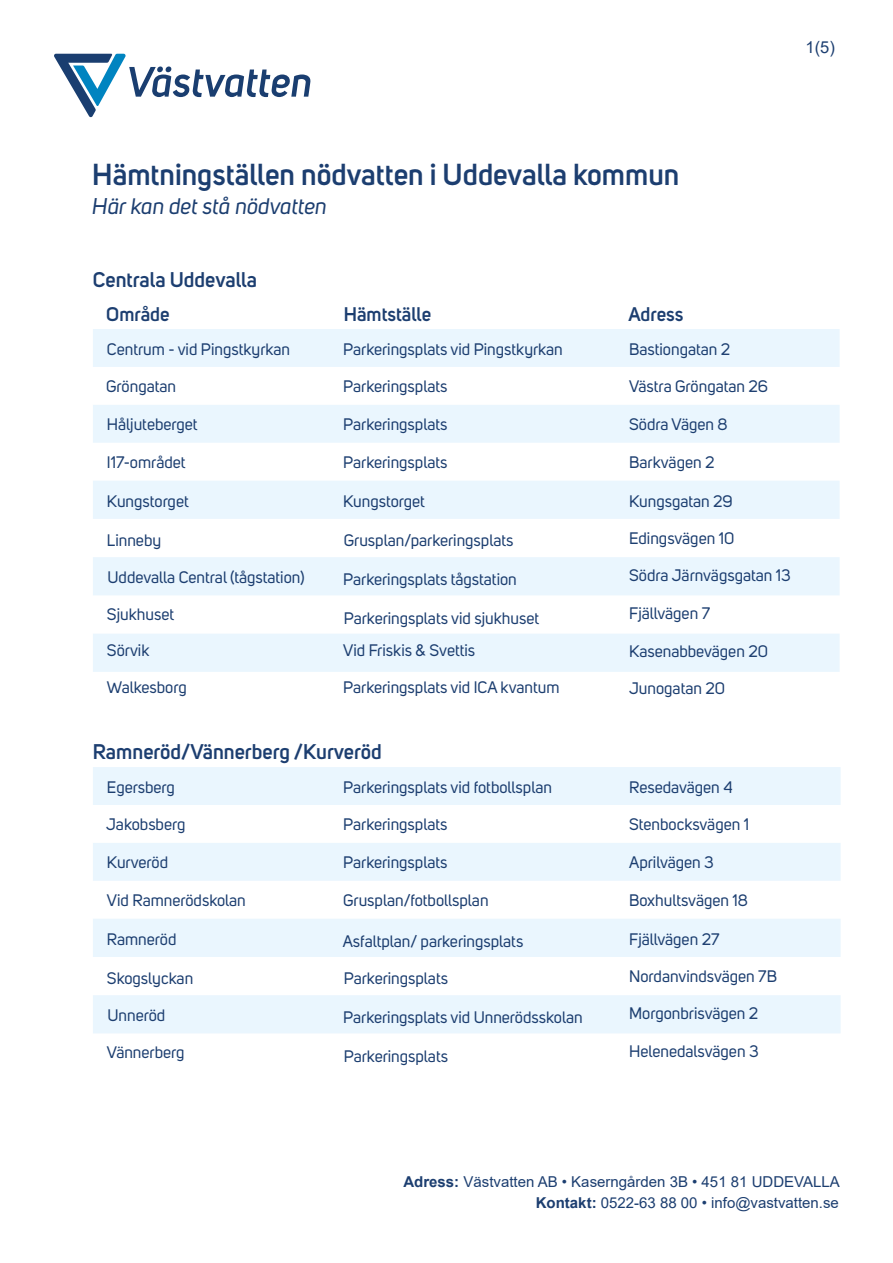
<style>
.page{position:relative;width:893px;height:1263px;background:#fff}
.page>*{position:absolute;margin:0;border:0;box-sizing:border-box;transform-origin:0 0}
.t1{font:600 30px "Uni Sans";color:#1c3e70}
.t2{font:italic 22.5px "Uni Sans";color:#1c3e70}
.t3{font:600 21px "Uni Sans";color:#1c3e70}
.t4{font:600 19.5px "Uni Sans";color:#1c3e70}
.t5{font:16.5px/32.8px "Uni Sans";color:#1c3e70}
.t6{font:16.5px "Arial";color:#1c3e70}
.t7{font:15px/21px "Arial";color:#1c3e70;text-align:right}
.s1{font-weight:700}
</style>
<div class="page">
<svg style="left:54px;top:54px;width:256px;height:63px"></svg>
<svg style="left:93px;top:329px;width:747px;height:190px;fill:#eaf6fe"></svg>
<div style="left:93px;top:557px;width:747px;height:38px;background:#eaf6fe"></div>
<div style="left:93px;top:634px;width:747px;height:38px;background:#eaf6fe"></div>
<svg style="left:93px;top:767px;width:748px;height:190px;fill:#eaf6fe"></svg>
<div style="left:93px;top:995px;width:748px;height:38px;background:#eaf6fe"></div>
<p class="t6" style="left:805px;top:35px;width:31px">1(5)</p>
<h1 class="t1" style="left:92px;top:157px;width:589px">Hämtningställen nödvatten i Uddevalla kommun</h1>
<h2 class="t2" style="left:92px;top:193px;width:236px">Här kan det stå nödvatten</h2>
<p class="t3" style="left:93px;top:268px;width:166px">Centrala Uddevalla</p>
<p class="t4" style="left:106px;top:302px;width:65px">Område</p>
<p class="t4" style="left:344px;top:302px;width:89px">Hämtställe</p>
<p class="t4" style="left:628px;top:302px;width:57px">Adress</p>
<p class="t5" style="left:107px;top:333px;width:185px">Centrum - vid Pingstkyrkan</p>
<p class="t5" style="left:343px;top:333px;width:221px">Parkeringsplats vid Pingstkyrkan</p>
<p class="t5" style="left:629px;top:333px;width:103px">Bastiongatan 2</p>
<p class="t5" style="left:106px;top:370px;width:71px">Gröngatan</p>
<p class="t5" style="left:343px;top:370px;width:106px">Parkeringsplats</p>
<p class="t5" style="left:629px;top:370px;width:140px">Västra Gröngatan 26</p>
<p class="t5" style="left:107px;top:408px;width:92px">Håljuteberget</p>
<p class="t5" style="left:343px;top:408px;width:106px">Parkeringsplats</p>
<p class="t5" style="left:629px;top:408px;width:100px">Södra Vägen 8</p>
<p class="t5" style="left:107px;top:446px;width:80px">I17-området</p>
<p class="t5" style="left:343px;top:446px;width:106px">Parkeringsplats</p>
<p class="t5" style="left:629px;top:446px;width:87px">Barkvägen 2</p>
<p class="t5" style="left:107px;top:485px;width:83px">Kungstorget</p>
<p class="t5" style="left:343px;top:485px;width:83px">Kungstorget</p>
<p class="t5" style="left:629px;top:485px;width:105px">Kungsgatan 29</p>
<p class="t5" style="left:107px;top:524px;width:56px">Linneby</p>
<p class="t5" style="left:107px;top:561px;width:199px">Uddevalla Central (tågstation)</p>
<p class="t5" style="left:107px;top:598px;width:69px">Sjukhuset</p>
<p class="t5" style="left:107px;top:634px;width:44px">Sörvik</p>
<p class="t5" style="left:344px;top:524px;width:171px">Grusplan/parkeringsplats</p>
<p class="t5" style="left:343px;top:563px;width:175px">Parkeringsplats tågstation</p>
<p class="t5" style="left:343px;top:602px;width:197px">Parkeringsplats vid sjukhuset<br>Vid Friskis &amp; Svettis</p>
<p class="t5" style="left:107px;top:671px;width:81px">Walkesborg</p>
<p class="t5" style="left:343px;top:671px;width:218px">Parkeringsplats vid ICA kvantum</p>
<p class="t3" style="left:93px;top:739px;width:290px">Ramneröd/Vännerberg /Kurveröd</p>
<p class="t5" style="left:629px;top:522px;width:107px">Edingsvägen 10</p>
<p class="t5" style="left:629px;top:559px;width:163px">Södra Järnvägsgatan 13</p>
<p class="t5" style="left:629px;top:597px;width:83px">Fjällvägen 7</p>
<p class="t5" style="left:629px;top:635px;width:140px">Kasenabbevägen 20</p>
<p class="t5" style="left:629px;top:672px;width:97px">Junogatan 20</p>
<p class="t5" style="left:107px;top:771px;width:70px">Egersberg</p>
<p class="t5" style="left:343px;top:771px;width:210px">Parkeringsplats vid fotbollsplan</p>
<p class="t5" style="left:629px;top:771px;width:105px">Resedavägen 4</p>
<p class="t5" style="left:106px;top:808px;width:81px">Jakobsberg</p>
<p class="t5" style="left:343px;top:808px;width:106px">Parkeringsplats</p>
<p class="t5" style="left:629px;top:808px;width:121px">Stenbocksvägen 1</p>
<p class="t5" style="left:107px;top:846px;width:63px">Kurveröd</p>
<p class="t5" style="left:343px;top:846px;width:106px">Parkeringsplats</p>
<p class="t5" style="left:629px;top:846px;width:86px">Aprilvägen 3</p>
<p class="t5" style="left:107px;top:884px;width:140px">Vid Ramnerödskolan</p>
<p class="t5" style="left:343px;top:884px;width:147px">Grusplan/fotbollsplan</p>
<p class="t5" style="left:629px;top:884px;width:120px">Boxhultsvägen 18</p>
<p class="t5" style="left:107px;top:923px;width:71px">Ramneröd</p>
<p class="t5" style="left:343px;top:925px;width:182px">Asfaltplan/ parkeringsplats</p>
<p class="t5" style="left:629px;top:923px;width:92px">Fjällvägen 27</p>
<p class="t5" style="left:107px;top:962px;width:88px">Skogslyckan</p>
<p class="t5" style="left:107px;top:999px;width:59px">Unneröd</p>
<p class="t5" style="left:107px;top:1036px;width:79px">Vännerberg</p>
<p class="t5" style="left:344px;top:962px;width:106px">Parkeringsplats</p>
<p class="t5" style="left:629px;top:960px;width:149px">Nordanvindsvägen 7B</p>
<p class="t5" style="left:343px;top:1001px;width:241px">Parkeringsplats vid Unnerödsskolan</p>
<p class="t5" style="left:344px;top:1039px;width:106px">Parkeringsplats</p>
<p class="t5" style="left:629px;top:996px;width:131px">Morgonbrisvägen 2</p>
<p class="t5" style="left:629px;top:1034px;width:131px">Helenedalsvägen 3</p>
<p class="t7" style="left:403px;top:1171px;width:438px"><span class="s1">Adress:</span> Västvatten AB • Kaserngården 3B • 451 81 UDDEVALLA<br><span class="s1">Kontakt:</span> 0522-63 88 00 • info@vastvatten.se</p>
</div>
